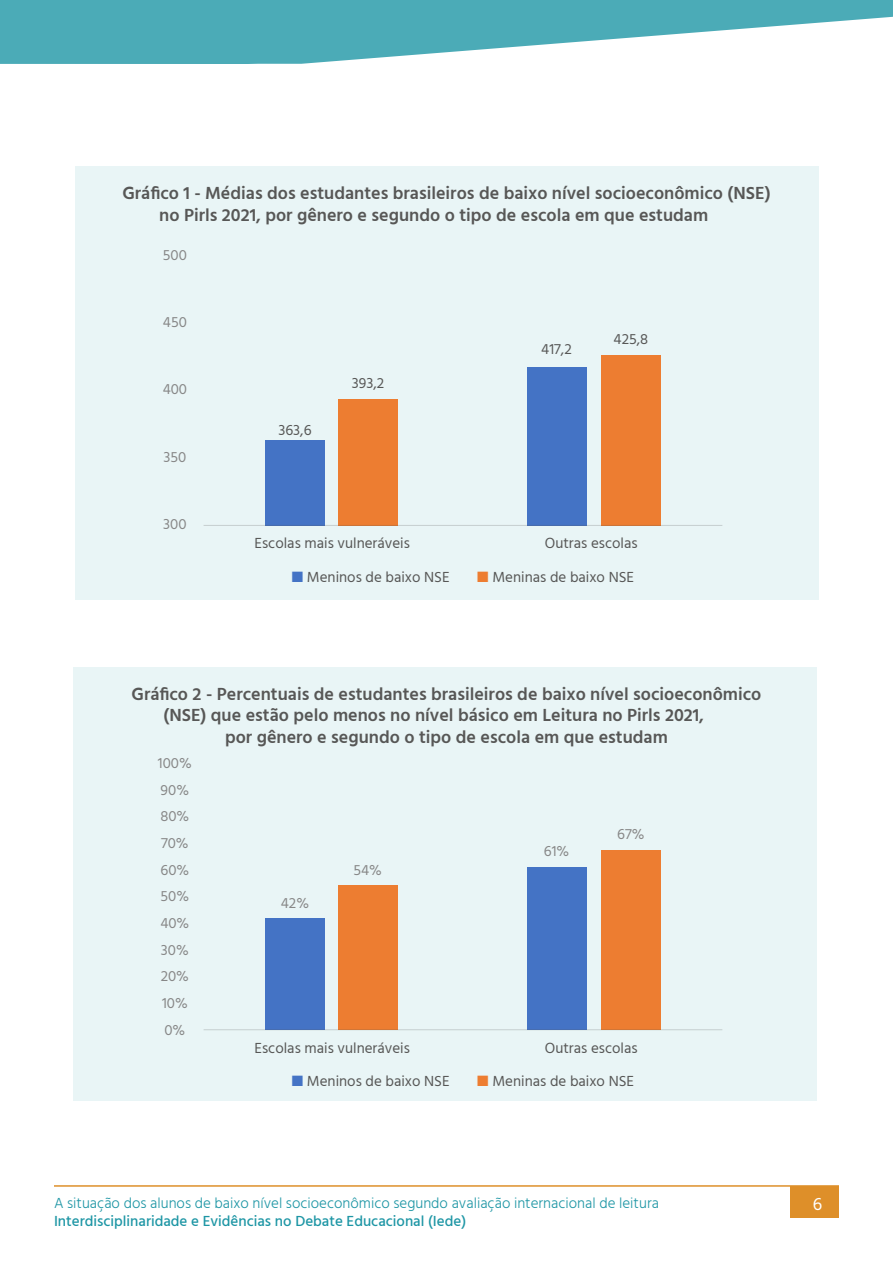
<style>
.page{position:relative;width:893px;height:1263px;background:#fff}
.page>*{position:absolute;margin:0;border:0;box-sizing:border-box;transform-origin:0 0}
.t1{font:600 18px/21.6px "Hind Madurai";color:#575756}
.t2{font:18px "Hind Madurai";color:#fff}
.t3{font:15px "Hind Madurai";color:#575756}
.t4{font:300 15px "Hind Madurai";color:#1e96a5}
.t5{font:15px "Hind Madurai";color:#878787}
.t6{font:500 15px "Hind Madurai";color:#1e96a5}
.s1{color:#4473c5}
.s2{color:#ed7d31}
</style>
<div class="page">
<hr style="left:54px;top:1185px;width:785px;height:2px;background:#de8f29">
<div style="left:791px;top:1187px;width:48px;height:31px;background:#de8f29"></div>
<svg style="left:0;top:0;width:893px;height:64px;fill:#4babb7"></svg>
<div style="left:75px;top:166px;width:743px;height:434px;background:#e9f5f6"></div>
<div style="left:265px;top:440px;width:60px;height:85px;background:#4473c5"></div>
<div style="left:527px;top:367px;width:59px;height:158px;background:#4473c5"></div>
<div style="left:601px;top:355px;width:60px;height:170px;background:#ed7d31"></div>
<div style="left:338px;top:399px;width:60px;height:126px;background:#ed7d31"></div>
<div style="left:74px;top:667px;width:743px;height:434px;background:#e9f5f6"></div>
<div style="left:265px;top:918px;width:60px;height:112px;background:#4473c5"></div>
<div style="left:527px;top:867px;width:59px;height:163px;background:#4473c5"></div>
<div style="left:601px;top:851px;width:60px;height:179px;background:#ed7d31"></div>
<div style="left:338px;top:885px;width:60px;height:145px;background:#ed7d31"></div>
<p class="t1" style="left:159px;top:184px;width:613px;text-indent:-37px">Gráfico 1 - Médias dos estudantes brasileiros de baixo nível socioeconômico (NSE) no Pirls 2021, por gênero e segundo o tipo de escola em que estudam</p>
<p class="t5" style="left:163px;top:246px;width:25px">500</p>
<p class="t5" style="left:163px;top:313px;width:25px">450</p>
<p class="t5" style="left:163px;top:380px;width:26px">400</p>
<p class="t5" style="left:163px;top:448px;width:24px">350</p>
<p class="t5" style="left:163px;top:515px;width:25px">300</p>
<p class="t3" style="left:278px;top:421px;width:35px">363,6</p>
<p class="t3" style="left:352px;top:374px;width:34px">393,2</p>
<p class="t3" style="left:541px;top:340px;width:32px">417,2</p>
<p class="t3" style="left:614px;top:330px;width:36px">425,8</p>
<p class="t3" style="left:255px;top:534px;width:157px">Escolas mais vulneráveis</p>
<p class="t3" style="left:292px;top:568px;width:159px"><span class="s1">■</span> Meninos de baixo NSE</p>
<p class="t3" style="left:477px;top:568px;width:158px"><span class="s2">■</span> Meninas de baixo NSE</p>
<p class="t3" style="left:545px;top:534px;width:94px">Outras escolas</p>
<p class="t1" style="left:132px;top:684px;width:631px">Gráfico 2 - Percentuais de estudantes brasileiros de baixo nível socioeconômico</p>
<p class="t1" style="left:163px;top:705px;width:542px">(NSE) que estão pelo menos no nível básico em Leitura no Pirls 2021,</p>
<p class="t1" style="left:225px;top:727px;width:444px">por gênero e segundo o tipo de escola em que estudam</p>
<p class="t5" style="left:158px;top:754px;width:35px">100%</p>
<p class="t5" style="left:161px;top:781px;width:30px">90%</p>
<p class="t5" style="left:160px;top:807px;width:30px">80%</p>
<p class="t5" style="left:161px;top:834px;width:29px">70%</p>
<p class="t5" style="left:160px;top:861px;width:30px">60%</p>
<p class="t5" style="left:161px;top:887px;width:30px">50%</p>
<p class="t5" style="left:160px;top:914px;width:30px">40%</p>
<p class="t5" style="left:161px;top:941px;width:29px">30%</p>
<p class="t5" style="left:161px;top:967px;width:30px">20%</p>
<p class="t5" style="left:162px;top:994px;width:27px">10%</p>
<p class="t5" style="left:164px;top:1021px;width:22px">0%</p>
<p class="t5" style="left:281px;top:893px;width:30px">42%</p>
<p class="t5" style="left:354px;top:861px;width:30px">54%</p>
<p class="t5" style="left:544px;top:842px;width:27px">61%</p>
<p class="t5" style="left:617px;top:825px;width:29px">67%</p>
<p class="t3" style="left:255px;top:1039px;width:157px">Escolas mais vulneráveis</p>
<p class="t3" style="left:292px;top:1072px;width:159px"><span class="s1">■</span> Meninos de baixo NSE</p>
<p class="t3" style="left:477px;top:1072px;width:158px"><span class="s2">■</span> Meninas de baixo NSE</p>
<p class="t3" style="left:545px;top:1039px;width:94px">Outras escolas</p>
<p class="t4" style="left:54px;top:1194px;width:606px">A situação dos alunos de baixo nível socioeconômico segundo avaliação internacional de leitura</p>
<p class="t6" style="left:54px;top:1212px;width:414px">Interdisciplinaridade e Evidências no Debate Educacional (Iede)</p>
<p class="t2" style="left:813px;top:1193px;width:11px">6</p>
</div>
